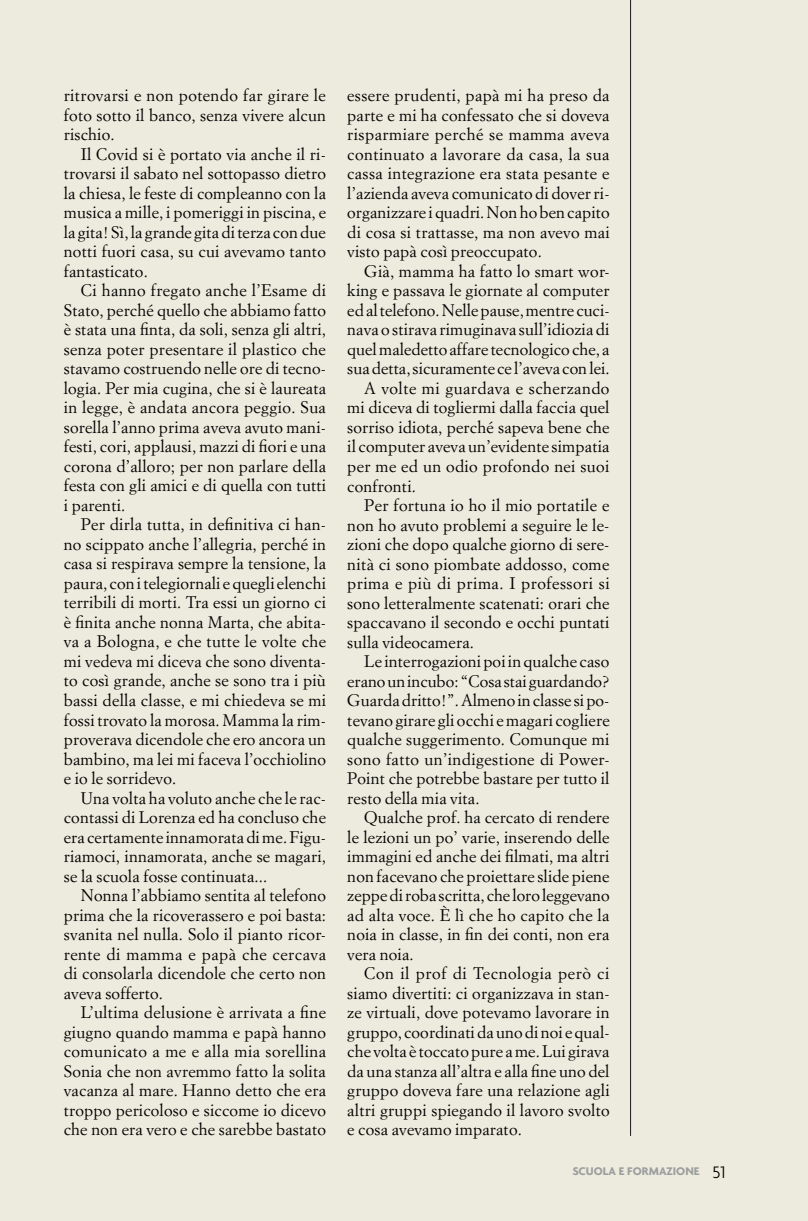
<style>
.page{position:relative;width:808px;height:1221px;background:#fff}
.page>*{position:absolute;margin:0;border:0;box-sizing:border-box;transform-origin:0 0}
.t1{font:16.5px/19.5px "Simoncini Garamond";letter-spacing:.01em;color:#000;text-align:justify}
.t2{font:16.5px "Simoncini Garamond";letter-spacing:.03em;color:#000}
.t3{font:16.5px "Simoncini Garamond";letter-spacing:.035em;color:#000}
.t4{font:700 12px "Agenda";color:#9c9e9f}
.s1{font-weight:300;font-size:18px;color:#000}
</style>
<div class="page">
<div style="left:0;top:0;width:808px;height:1220px;background:#edebdd"></div>
<hr style="left:630px;top:0;width:1px;height:1135px;background:#000">
<p class="t1" style="left:64px;top:85px;width:264px">ritrovarsi e non potendo far girare le foto sotto il banco, senza vivere alcun rischio.</p>
<p class="t1" style="left:64px;top:144px;width:264px;text-indent:17px">Il Covid si è portato via anche il ri&shy;trovarsi il sabato nel sottopasso dietro la chiesa, le feste di compleanno con la musica a mille, i pomeriggi in piscina, e la gita! Sì, la grande gita di terza con due notti fuori casa, su cui avevamo tanto fantasticato.</p>
<p class="t1" style="left:64px;top:280px;width:264px;text-indent:17px">Ci hanno fregato anche l’Esame di Stato, perché quello che abbiamo fatto è stata una finta, da soli, senza gli altri, senza poter presentare il plastico che stavamo costruendo nelle ore di tecno&shy;logia. Per mia cugina, che si è laureata in legge, è andata ancora peggio. Sua sorella l’anno prima aveva avuto mani&shy;festi, cori, applausi, mazzi di fiori e una corona d’alloro; per non parlare della festa con gli amici e di quella con tutti i parenti.</p>
<p class="t1" style="left:64px;top:514px;width:264px;text-indent:17px">Per dirla tutta, in definitiva ci han&shy;no scippato anche l’allegria, perché in casa si respirava sempre la tensione, la paura, con i telegiornali e quegli elenchi terribili di morti. Tra essi un giorno ci è finita anche nonna Marta, che abita&shy;va a Bologna, e che tutte le volte che mi vedeva mi diceva che sono diventa&shy;to così grande, anche se sono tra i più bassi della classe, e mi chiedeva se mi fossi trovato la morosa. Mamma la rim&shy;proverava dicendole che ero ancora un bambino, ma lei mi faceva l’occhiolino e io le sorridevo.</p>
<p class="t1" style="left:64px;top:787px;width:264px;text-indent:17px">Una volta ha voluto anche che le rac&shy;contassi di Lorenza ed ha concluso che era certamente innamorata di me. Figu&shy;riamoci, innamorata, anche se magari, se la scuola fosse continuata...</p>
<p class="t1" style="left:64px;top:885px;width:264px;text-indent:17px">Nonna l’abbiamo sentita al telefono prima che la ricoverassero e poi basta: svanita nel nulla. Solo il pianto ricor&shy;rente di mamma e papà che cercava di consolarla dicendole che certo non aveva sofferto.</p>
<p class="t1" style="left:64px;top:1002px;width:264px;text-indent:17px">L’ultima delusione è arrivata a fine giugno quando mamma e papà hanno comunicato a me e alla mia sorellina Sonia che non avremmo fatto la solita vacanza al mare. Hanno detto che era troppo pericoloso e siccome io dicevo che non era vero e che sarebbe bastato</p>
<p class="t1" style="left:347px;top:85px;width:264px">essere prudenti, papà mi ha preso da parte e mi ha confessato che si doveva risparmiare perché se mamma aveva continuato a lavorare da casa, la sua cassa integrazione era stata pesante e l’azienda aveva comunicato di dover ri&shy;organizzare i quadri. Non ho ben capito di cosa si trattasse, ma non avevo mai visto papà così preoccupato.</p>
<p class="t1" style="left:364px;top:261px;width:247px">Già, mamma ha fatto lo smart wor-</p>
<p class="t1" style="left:347px;top:280px;width:264px">king e passava le giornate al computer</p>
<p class="t1" style="left:347px;top:300px;width:264px">ed al telefono. Nelle pause, mentre cuci-</p>
<p class="t1" style="left:347px;top:319px;width:264px">nava o stirava rimuginava sull’idiozia di</p>
<p class="t1" style="left:347px;top:339px;width:264px">quel maledetto affare tecnologico che, a</p>
<p class="t1" style="left:347px;top:358px;width:264px">sua detta, sicuramente ce l’aveva con lei.</p>
<p class="t1" style="left:364px;top:378px;width:247px">A volte mi guardava e scherzando</p>
<p class="t1" style="left:347px;top:397px;width:264px">mi diceva di togliermi dalla faccia quel</p>
<p class="t1" style="left:347px;top:417px;width:264px">sorriso idiota, perché sapeva bene che</p>
<p class="t1" style="left:347px;top:436px;width:264px">il computer aveva un’evidente simpatia</p>
<p class="t1" style="left:347px;top:456px;width:264px">per me ed un odio profondo nei suoi</p>
<p class="t1" style="left:347px;top:475px;width:70px">confronti.</p>
<p class="t1" style="left:364px;top:495px;width:247px">Per fortuna io ho il mio portatile e</p>
<p class="t1" style="left:347px;top:514px;width:264px">non ho avuto problemi a seguire le le-</p>
<p class="t1" style="left:347px;top:534px;width:264px">zioni che dopo qualche giorno di sere-</p>
<p class="t1" style="left:347px;top:553px;width:264px">nità ci sono piombate addosso, come</p>
<p class="t2" style="left:347px;top:573px;width:264px">prima e più di prima. I professori si</p>
<p class="t1" style="left:347px;top:592px;width:264px">sono letteralmente scatenati: orari che</p>
<p class="t1" style="left:347px;top:612px;width:264px">spaccavano il secondo e occhi puntati</p>
<p class="t1" style="left:347px;top:631px;width:128px">sulla videocamera.</p>
<p class="t1" style="left:364px;top:651px;width:246px">Le interrogazioni poi in qualche caso</p>
<p class="t1" style="left:347px;top:670px;width:264px">erano un incubo: “Cosa stai guardando?</p>
<p class="t1" style="left:347px;top:690px;width:264px">Guarda dritto!”. Almeno in classe si po-</p>
<p class="t1" style="left:347px;top:709px;width:264px">tevano girare gli occhi e magari cogliere</p>
<p class="t1" style="left:347px;top:729px;width:264px">qualche suggerimento. Comunque mi</p>
<p class="t1" style="left:347px;top:748px;width:264px">sono fatto un’indigestione di Power-</p>
<p class="t1" style="left:347px;top:768px;width:264px">Point che potrebbe bastare per tutto il</p>
<p class="t1" style="left:347px;top:787px;width:134px">resto della mia vita.</p>
<p class="t1" style="left:364px;top:807px;width:247px">Qualche prof. ha cercato di rendere</p>
<p class="t1" style="left:347px;top:826px;width:264px">le lezioni un po’ varie, inserendo delle</p>
<p class="t1" style="left:347px;top:846px;width:264px">immagini ed anche dei filmati, ma altri</p>
<p class="t1" style="left:347px;top:865px;width:264px">non facevano che proiettare slide piene</p>
<p class="t1" style="left:347px;top:885px;width:264px">zeppe di roba scritta, che loro leggevano</p>
<p class="t1" style="left:347px;top:904px;width:264px">ad alta voce. È lì che ho capito che la</p>
<p class="t1" style="left:347px;top:924px;width:264px">noia in classe, in fin dei conti, non era</p>
<p class="t1" style="left:347px;top:943px;width:68px">vera noia.</p>
<p class="t3" style="left:364px;top:963px;width:247px">Con il prof di Tecnologia però ci</p>
<p class="t1" style="left:347px;top:982px;width:264px">siamo divertiti: ci organizzava in stan-</p>
<p class="t1" style="left:347px;top:1002px;width:264px">ze virtuali, dove potevamo lavorare in</p>
<p class="t1" style="left:347px;top:1021px;width:264px">gruppo, coordinati da uno di noi e qual-</p>
<p class="t1" style="left:347px;top:1041px;width:264px">che volta è toccato pure a me. Lui girava</p>
<p class="t1" style="left:347px;top:1060px;width:264px">da una stanza all’altra e alla fine uno del</p>
<p class="t1" style="left:347px;top:1080px;width:264px">gruppo doveva fare una relazione agli</p>
<p class="t1" style="left:347px;top:1099px;width:264px">altri gruppi spiegando il lavoro svolto</p>
<p class="t1" style="left:347px;top:1119px;width:176px">e cosa avevamo imparato.</p>
<p class="t4" style="left:573px;top:1163px;width:154px">SCUOLA E FORMAZIONE <span class="s1">51</span></p>
</div>
